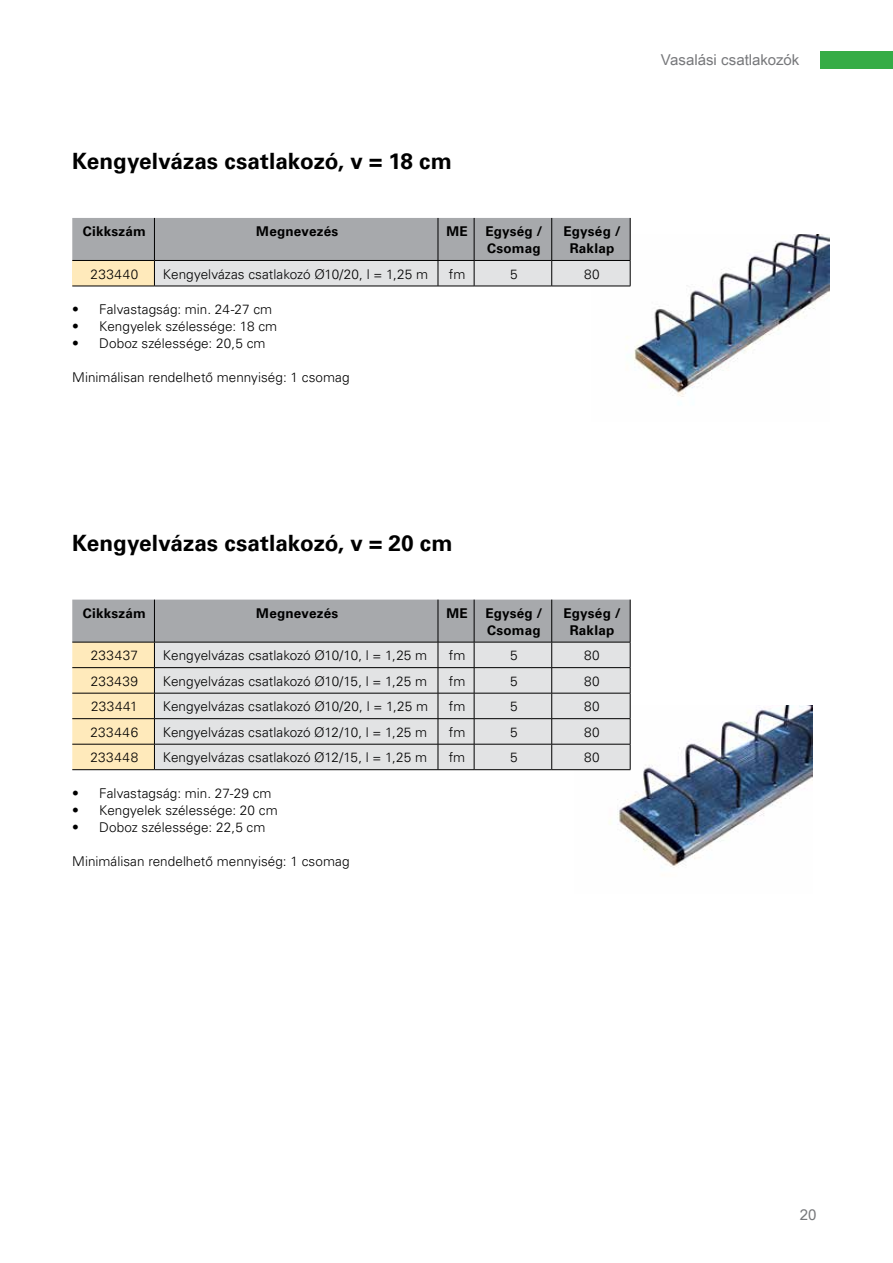
<style>
.page{position:relative;width:893px;height:1263px;background:#fff}
.page>*{position:absolute;margin:0;border:0;box-sizing:border-box;transform-origin:0 0}
.t1{font:700 22.5px "Univers LT Pro 65";color:#000}
.t2{font:15px "Arial Unicode MS";color:#77787b}
.t3{font:300 13.5px "Univers LT Pro 45";letter-spacing:.005em;color:#000}
.t4{font:700 13.5px/17px "Univers LT Pro 65";letter-spacing:.015em;color:#000}
</style>
<div class="page">
<img style="left:574px;top:706px;width:238px;height:162px">
<img style="left:630px;top:234px;width:199px;height:163px">
<div style="left:821px;top:51px;width:72px;height:17px;background:#35ac46"></div>
<svg style="left:72px;top:218px;width:559px;height:68px;background:#bbb"></svg>
<hr style="left:72px;top:260px;width:82px;height:1px;background:#000">
<hr style="left:154px;top:260px;width:284px;height:1px;background:#000">
<hr style="left:438px;top:260px;width:36px;height:1px;background:#000">
<hr style="left:474px;top:260px;width:78px;height:1px;background:#000">
<hr style="left:552px;top:260px;width:78px;height:1px;background:#000">
<hr style="left:72px;top:286px;width:82px;height:1px;background:#000">
<hr style="left:154px;top:286px;width:284px;height:1px;background:#000">
<hr style="left:438px;top:286px;width:36px;height:1px;background:#000">
<hr style="left:474px;top:286px;width:78px;height:1px;background:#000">
<hr style="left:552px;top:286px;width:78px;height:1px;background:#000">
<svg style="left:72px;top:600px;width:559px;height:170px;background:#d2d1cd"></svg>
<hr style="left:72px;top:642px;width:82px;height:1px;background:#000">
<hr style="left:154px;top:642px;width:284px;height:1px;background:#000">
<hr style="left:438px;top:642px;width:36px;height:1px;background:#000">
<hr style="left:474px;top:642px;width:78px;height:1px;background:#000">
<hr style="left:552px;top:642px;width:78px;height:1px;background:#000">
<hr style="left:72px;top:667px;width:82px;height:1px;background:#000">
<hr style="left:154px;top:667px;width:284px;height:1px;background:#000">
<hr style="left:438px;top:667px;width:36px;height:1px;background:#000">
<hr style="left:474px;top:667px;width:78px;height:1px;background:#000">
<hr style="left:552px;top:667px;width:78px;height:1px;background:#000">
<hr style="left:72px;top:693px;width:82px;height:1px;background:#000">
<hr style="left:154px;top:693px;width:284px;height:1px;background:#000">
<hr style="left:438px;top:693px;width:36px;height:1px;background:#000">
<hr style="left:474px;top:693px;width:78px;height:1px;background:#000">
<hr style="left:552px;top:693px;width:78px;height:1px;background:#000">
<hr style="left:72px;top:718px;width:82px;height:1px;background:#000">
<hr style="left:154px;top:718px;width:284px;height:1px;background:#000">
<hr style="left:438px;top:718px;width:36px;height:1px;background:#000">
<hr style="left:474px;top:718px;width:78px;height:1px;background:#000">
<hr style="left:552px;top:718px;width:78px;height:1px;background:#000">
<hr style="left:72px;top:744px;width:82px;height:1px;background:#000">
<hr style="left:154px;top:744px;width:284px;height:1px;background:#000">
<hr style="left:438px;top:744px;width:36px;height:1px;background:#000">
<hr style="left:474px;top:744px;width:78px;height:1px;background:#000">
<hr style="left:552px;top:744px;width:78px;height:1px;background:#000">
<hr style="left:72px;top:769px;width:82px;height:1px;background:#000">
<hr style="left:154px;top:769px;width:284px;height:1px;background:#000">
<hr style="left:438px;top:769px;width:36px;height:1px;background:#000">
<hr style="left:474px;top:769px;width:78px;height:1px;background:#000">
<hr style="left:552px;top:769px;width:78px;height:1px;background:#000">
<h1 class="t1" style="left:72px;top:146px;width:381px">Kengyelvázas csatlakozó, v = 18 cm</h1>
<p class="t4" style="left:83px;top:222px;width:65px">Cikkszám</p>
<p class="t4" style="left:256px;top:222px;width:83px">Megnevezés</p>
<p class="t4" style="left:446px;top:222px;width:23px">ME</p>
<p class="t4" style="left:485px;top:222px;width:59px">Egység /<br>Csomag</p>
<p class="t4" style="left:563px;top:222px;width:59px;text-align:center">Egység /<br>Raklap</p>
<p class="t3" style="left:91px;top:265px;width:49px">233440</p>
<p class="t3" style="left:163px;top:265px;width:267px">Kengyelvázas csatlakozó Ø10/20, l = 1,25 m</p>
<p class="t3" style="left:449px;top:265px;width:18px">fm</p>
<p class="t3" style="left:510px;top:265px;width:9px">5</p>
<p class="t3" style="left:584px;top:265px;width:17px">80</p>
<p class="t3" style="left:72px;top:301px;width:201px">• Falvastagság: min. 24-27 cm</p>
<p class="t3" style="left:72px;top:318px;width:206px">• Kengyelek szélessége: 18 cm</p>
<p class="t3" style="left:72px;top:335px;width:195px">• Doboz szélessége: 20,5 cm</p>
<p class="t3" style="left:72px;top:369px;width:279px">Minimálisan rendelhető mennyiség: 1 csomag</p>
<p class="t2" style="left:661px;top:49px;width:140px">Vasalási csatlakozók</p>
<h1 class="t1" style="left:72px;top:527px;width:382px">Kengyelvázas csatlakozó, v = 20 cm</h1>
<p class="t4" style="left:83px;top:604px;width:65px">Cikkszám</p>
<p class="t4" style="left:256px;top:604px;width:83px">Megnevezés</p>
<p class="t4" style="left:446px;top:604px;width:23px">ME</p>
<p class="t4" style="left:485px;top:604px;width:59px">Egység /<br>Csomag</p>
<p class="t4" style="left:563px;top:604px;width:59px;text-align:center">Egység /<br>Raklap</p>
<p class="t3" style="left:91px;top:647px;width:49px">233437</p>
<p class="t3" style="left:163px;top:647px;width:266px">Kengyelvázas csatlakozó Ø10/10, l = 1,25 m</p>
<p class="t3" style="left:449px;top:647px;width:18px">fm</p>
<p class="t3" style="left:510px;top:647px;width:9px">5</p>
<p class="t3" style="left:584px;top:647px;width:17px">80</p>
<p class="t3" style="left:91px;top:672px;width:49px">233439</p>
<p class="t3" style="left:163px;top:672px;width:266px">Kengyelvázas csatlakozó Ø10/15, l = 1,25 m</p>
<p class="t3" style="left:449px;top:672px;width:18px">fm</p>
<p class="t3" style="left:510px;top:672px;width:9px">5</p>
<p class="t3" style="left:584px;top:672px;width:17px">80</p>
<p class="t3" style="left:91px;top:698px;width:48px">233441</p>
<p class="t3" style="left:163px;top:698px;width:267px">Kengyelvázas csatlakozó Ø10/20, l = 1,25 m</p>
<p class="t3" style="left:449px;top:698px;width:18px">fm</p>
<p class="t3" style="left:510px;top:698px;width:9px">5</p>
<p class="t3" style="left:584px;top:698px;width:17px">80</p>
<p class="t3" style="left:91px;top:723px;width:49px">233446</p>
<p class="t3" style="left:163px;top:723px;width:266px">Kengyelvázas csatlakozó Ø12/10, l = 1,25 m</p>
<p class="t3" style="left:449px;top:723px;width:18px">fm</p>
<p class="t3" style="left:510px;top:723px;width:9px">5</p>
<p class="t3" style="left:584px;top:723px;width:17px">80</p>
<p class="t3" style="left:91px;top:749px;width:49px">233448</p>
<p class="t3" style="left:163px;top:749px;width:266px">Kengyelvázas csatlakozó Ø12/15, l = 1,25 m</p>
<p class="t3" style="left:449px;top:749px;width:18px">fm</p>
<p class="t3" style="left:510px;top:749px;width:9px">5</p>
<p class="t3" style="left:584px;top:749px;width:17px">80</p>
<p class="t3" style="left:72px;top:784px;width:201px">• Falvastagság: min. 27-29 cm</p>
<p class="t3" style="left:72px;top:801px;width:207px">• Kengyelek szélessége: 20 cm</p>
<p class="t3" style="left:72px;top:818px;width:195px">• Doboz szélessége: 22,5 cm</p>
<p class="t3" style="left:72px;top:852px;width:279px">Minimálisan rendelhető mennyiség: 1 csomag</p>
<p class="t2" style="left:800px;top:1203px;width:18px">20</p>
</div>
